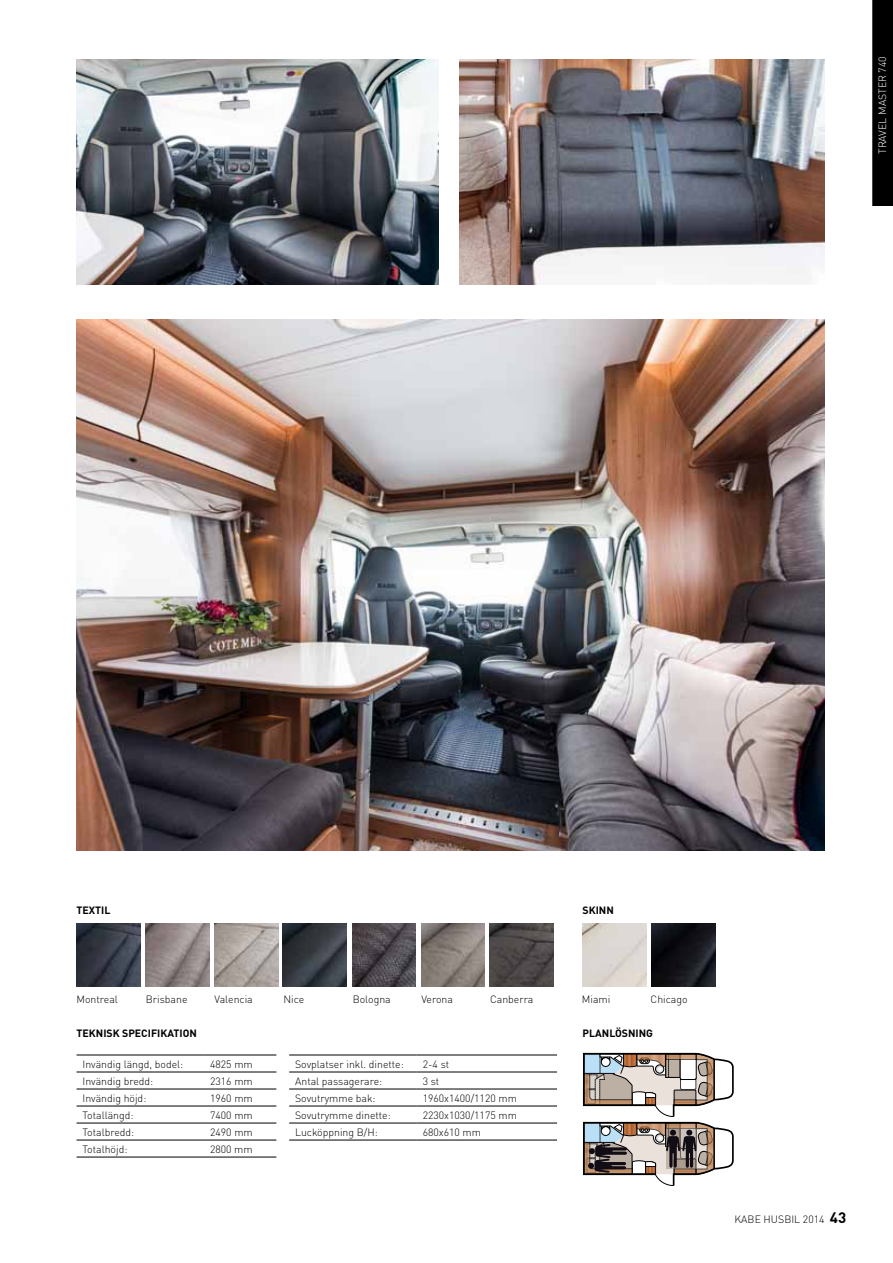
<style>
.page{position:relative;width:893px;height:1263px;background:#fff}
.page>*{position:absolute;margin:0;border:0;box-sizing:border-box;transform-origin:0 0}
.t1{font:300 10.5px "DINOT";color:#000}
.t2{font:700 10.5px "DINOT";color:#000}
.t3{font:300 10.5px "DINOT";color:#fff}
.s1{font-weight:700;font-size:15px}
</style>
<div class="page">
<img style="left:77px;top:319px;width:748px;height:531px">
<img style="left:77px;top:60px;width:361px;height:225px">
<img style="left:459px;top:60px;width:366px;height:225px">
<svg style="left:583px;top:1052px;width:151px;height:133px"></svg>
<img style="left:77px;top:923px;width:63px;height:64px">
<img style="left:146px;top:923px;width:63px;height:64px">
<img style="left:214px;top:923px;width:64px;height:64px">
<img style="left:283px;top:923px;width:64px;height:64px">
<img style="left:352px;top:923px;width:64px;height:64px">
<img style="left:583px;top:923px;width:63px;height:64px">
<img style="left:489px;top:923px;width:64px;height:64px">
<img style="left:651px;top:923px;width:64px;height:64px">
<img style="left:421px;top:923px;width:64px;height:64px">
<div style="left:872px;top:0;width:21px;height:206px;background:#000"></div>
<hr style="left:77px;top:1054px;width:127px;height:1px;background:#000">
<hr style="left:204px;top:1054px;width:72px;height:1px;background:#000">
<hr style="left:77px;top:1071px;width:127px;height:1px;background:#000">
<hr style="left:204px;top:1071px;width:72px;height:1px;background:#000">
<hr style="left:77px;top:1089px;width:127px;height:1px;background:#000">
<hr style="left:204px;top:1089px;width:72px;height:1px;background:#000">
<hr style="left:77px;top:1106px;width:127px;height:1px;background:#000">
<hr style="left:204px;top:1106px;width:72px;height:1px;background:#000">
<hr style="left:77px;top:1123px;width:127px;height:1px;background:#000">
<hr style="left:204px;top:1123px;width:72px;height:1px;background:#000">
<hr style="left:77px;top:1140px;width:127px;height:1px;background:#000">
<hr style="left:204px;top:1140px;width:72px;height:1px;background:#000">
<hr style="left:77px;top:1157px;width:127px;height:1px;background:#000">
<hr style="left:204px;top:1157px;width:72px;height:1px;background:#000">
<hr style="left:289px;top:1054px;width:128px;height:1px;background:#000">
<hr style="left:417px;top:1054px;width:140px;height:1px;background:#000">
<hr style="left:289px;top:1071px;width:128px;height:1px;background:#000">
<hr style="left:417px;top:1071px;width:140px;height:1px;background:#000">
<hr style="left:289px;top:1089px;width:128px;height:1px;background:#000">
<hr style="left:417px;top:1089px;width:140px;height:1px;background:#000">
<hr style="left:289px;top:1106px;width:128px;height:1px;background:#000">
<hr style="left:417px;top:1106px;width:140px;height:1px;background:#000">
<hr style="left:289px;top:1123px;width:128px;height:1px;background:#000">
<hr style="left:417px;top:1123px;width:140px;height:1px;background:#000">
<hr style="left:289px;top:1140px;width:128px;height:1px;background:#000">
<hr style="left:417px;top:1140px;width:140px;height:1px;background:#000">
<p class="t3" style="left:876px;top:154px;width:99px;rotate:-90deg">TRAVEL MASTER 740</p>
<p class="t2" style="left:77px;top:903px;width:25px">TEXTIL</p>
<p class="t2" style="left:583px;top:903px;width:8px">SKINN</p>
<p class="t1" style="left:77px;top:992px;width:43px">Montreal</p>
<p class="t1" style="left:146px;top:992px;width:43px">Brisbane</p>
<p class="t1" style="left:215px;top:992px;width:40px">Valencia</p>
<p class="t1" style="left:283px;top:992px;width:22px">N ice</p>
<p class="t1" style="left:353px;top:992px;width:40px">Bologna</p>
<p class="t1" style="left:421px;top:992px;width:33px">Verona</p>
<p class="t1" style="left:490px;top:992px;width:45px">Canberra</p>
<p class="t1" style="left:582px;top:992px;width:30px">Miami</p>
<p class="t1" style="left:651px;top:992px;width:39px">Chicago</p>
<p class="t2" style="left:77px;top:1026px;width:8px">TEKNISK</p>
<p class="t2" style="left:122px;top:1026px;width:32px">SPECIFIKATI</p>
<p class="t2" style="left:183px;top:1026px;width:14px">ON</p>
<p class="t1" style="left:83px;top:1057px;width:102px">Invändig längd, bodel:</p>
<p class="t1" style="left:210px;top:1057px;width:44px">4825 mm</p>
<p class="t1" style="left:295px;top:1057px;width:110px">Sovplatser inkl. dinette:</p>
<p class="t1" style="left:423px;top:1057px;width:28px">2-4 st</p>
<p class="t1" style="left:83px;top:1074px;width:72px">Invändig bredd:</p>
<p class="t1" style="left:210px;top:1074px;width:44px">2316 mm</p>
<p class="t1" style="left:295px;top:1074px;width:89px">Antal passagerare:</p>
<p class="t1" style="left:423px;top:1074px;width:18px">3 st</p>
<p class="t1" style="left:83px;top:1091px;width:65px">Invändig höjd:</p>
<p class="t1" style="left:210px;top:1091px;width:44px">1960 mm</p>
<p class="t1" style="left:295px;top:1091px;width:82px">Sovutrymme bak:</p>
<p class="t1" style="left:423px;top:1091px;width:96px">1960x1400/1120 mm</p>
<p class="t1" style="left:83px;top:1108px;width:53px">Totallängd:</p>
<p class="t1" style="left:210px;top:1108px;width:44px">7400 mm</p>
<p class="t1" style="left:295px;top:1108px;width:97px">Sovutrymme dinette:</p>
<p class="t1" style="left:423px;top:1108px;width:96px">2230x1030/1175 mm</p>
<p class="t1" style="left:82px;top:1125px;width:53px">Totalbredd:</p>
<p class="t1" style="left:210px;top:1125px;width:44px">2490 mm</p>
<p class="t1" style="left:295px;top:1125px;width:84px">Lucköppning B/H:</p>
<p class="t1" style="left:423px;top:1125px;width:60px">680x610 mm</p>
<p class="t1" style="left:82px;top:1142px;width:46px">Totalhöjd:</p>
<p class="t1" style="left:210px;top:1142px;width:44px">2800 mm</p>
<p class="t2" style="left:583px;top:1026px;width:14px">PLANLÖSNING</p>
<p class="t1" style="left:734px;top:1213px;width:113px">KABE HUSBIL 2014 <span class="s1">43</span></p>
</div>
